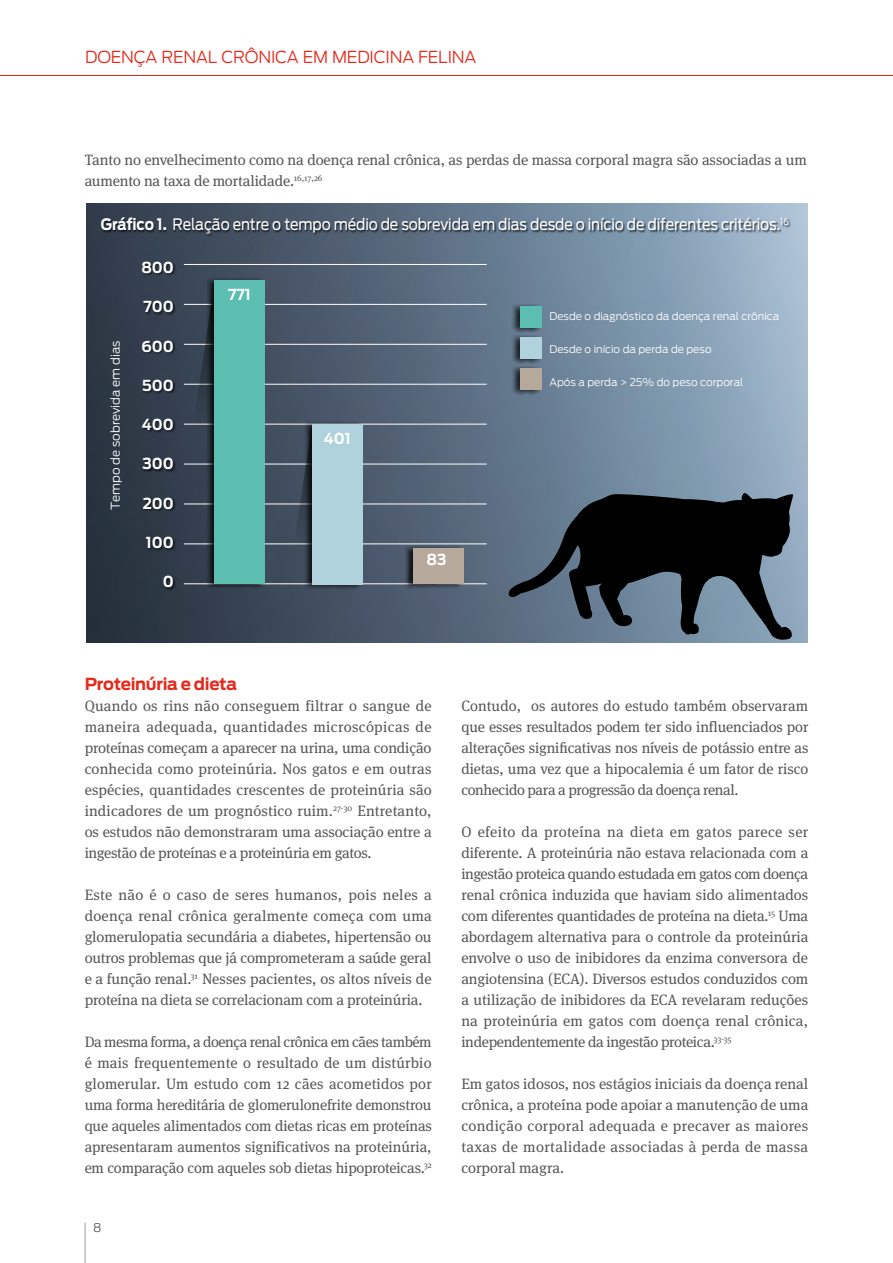
<style>
.page{position:relative;width:893px;height:1263px;background:#fff}
.page>*{position:absolute;margin:0;border:0;box-sizing:border-box;transform-origin:0 0}
.t1{font:300 16.5px "Antenna";letter-spacing:-.01em;color:#e52a1b}
.t2{font:700 16.5px "Antenna";letter-spacing:-.02em;color:#e52a1b}
.t3{font:15.75px "Antenna";letter-spacing:-.01em;color:#fff;scale:.9 1}
.t4{font:700 15.15px "Antenna";color:#fff;scale:.94 1}
.t5{font:15px/21px "Meta Serif Pro";letter-spacing:-.01em;color:#575756;text-align:justify}
.t6{font:300 12px "Antenna";color:#fff}
.t7{font:300 12px "Antenna";color:#575756}
.t8{font:300 10.5px "Antenna";color:#fff}
.s1{font-weight:700}
</style>
<div class="page">
<hr style="left:0;top:75px;width:893px;height:1px;background:#e52a1b">
<img style="left:86px;top:203px;width:722px;height:439px">
<hr style="left:184px;top:344px;width:303px;height:1px;background:#fff">
<hr style="left:184px;top:304px;width:303px;height:1px;background:#fff">
<hr style="left:184px;top:264px;width:303px;height:1px;background:#fff">
<hr style="left:184px;top:384px;width:303px;height:1px;background:#fff">
<hr style="left:184px;top:424px;width:303px;height:1px;background:#fff">
<hr style="left:184px;top:464px;width:303px;height:1px;background:#fff">
<hr style="left:184px;top:504px;width:303px;height:1px;background:#fff">
<hr style="left:184px;top:543px;width:303px;height:1px;background:#fff">
<hr style="left:184px;top:583px;width:303px;height:1px;background:#fff">
<svg style="left:193px;top:280px;width:13px;height:149px;background:#3c4856"></svg>
<svg style="left:294px;top:424px;width:10px;height:123px"></svg>
<div style="left:102px;top:218px;width:689px;height:19px;background:#000;opacity:.6"></div>
<div style="left:141px;top:261px;width:36px;height:330px;background:#000;opacity:.6"></div>
<div style="left:206px;top:277px;width:59px;height:312px;background:#000;opacity:.75"></div>
<div style="left:214px;top:280px;width:51px;height:304px;background:#5cbdb1"></div>
<div style="left:511px;top:303px;width:31px;height:30px;background:#000;opacity:.75"></div>
<div style="left:520px;top:306px;width:21px;height:22px;background:#5cbdb1"></div>
<div style="left:511px;top:334px;width:31px;height:30px;background:#000;opacity:.75"></div>
<div style="left:520px;top:337px;width:21px;height:22px;background:#b0d2dc"></div>
<div style="left:511px;top:365px;width:31px;height:30px;background:#000;opacity:.75"></div>
<div style="left:520px;top:369px;width:21px;height:21px;background:#b6a89a"></div>
<div style="left:304px;top:421px;width:59px;height:169px;background:#000;opacity:.75"></div>
<div style="left:312px;top:424px;width:51px;height:160px;background:#b0d2dc"></div>
<div style="left:404px;top:545px;width:60px;height:44px;background:#000;opacity:.75"></div>
<div style="left:413px;top:548px;width:50px;height:36px;background:#b6a89a"></div>
<svg style="left:507px;top:493px;width:287px;height:148px;background:#38444f"></svg>
<hr style="left:85px;top:1222px;width:1px;height:41px;background:#9d9d9c">
<p class="t1" style="left:85px;top:48px;width:393px">DOENÇA RENAL CRÔNICA EM MEDICINA FELINA</p>
<p class="t5" style="left:85px;top:148px;width:724px">Tanto no envelhecimento como na doença renal crônica, as perdas de massa corporal magra são associadas a um aumento na taxa de mortalidade.<sup>16,17,26</sup></p>
<p class="t3" style="left:101px;top:216px;width:766px"><span class="s1">Gráfico 1.</span> Relação entre o tempo médio de sobrevida em dias desde o início de diferentes critérios.<sup>16</sup></p>
<p class="t4" style="left:141px;top:258px;width:36px">800</p>
<p class="t4" style="left:143px;top:298px;width:34px">700</p>
<p class="t4" style="left:141px;top:337px;width:36px">600</p>
<p class="t4" style="left:142px;top:376px;width:35px">500</p>
<p class="t4" style="left:142px;top:416px;width:36px">400</p>
<p class="t4" style="left:143px;top:455px;width:35px">300</p>
<p class="t4" style="left:143px;top:494px;width:35px">200</p>
<p class="t4" style="left:146px;top:533px;width:31px">100</p>
<p class="t4" style="left:163px;top:573px;width:13px">0</p>
<p class="t4" style="left:228px;top:285px;width:26px">771</p>
<p class="t8" style="left:549px;top:310px;width:231px">Desde o diagnóstico da doença renal crônica</p>
<p class="t8" style="left:549px;top:343px;width:164px">Desde o início da perda de peso</p>
<p class="t8" style="left:549px;top:376px;width:195px">Após a perda &gt; 25% do peso corporal</p>
<p class="t6" style="left:109px;top:510px;width:171px;rotate:-90deg">Tempo de sobrevida em dias</p>
<p class="t4" style="left:324px;top:430px;width:30px">401</p>
<p class="t4" style="left:427px;top:550px;width:23px">83</p>
<p class="t2" style="left:85px;top:674px;width:154px">Proteinúria e dieta</p>
<p class="t5" style="left:85px;top:694px;width:349px">Quando os rins não conseguem filtrar o sangue de maneira adequada, quantidades microscópicas de proteínas começam a aparecer na urina, uma condição conhecida como proteinúria. Nos gatos e em outras espécies, quantidades crescentes de proteinúria são indicadores de um prognóstico ruim.<sup>27-30</sup> Entretanto, os estudos não demonstraram uma associação entre a ingestão de proteínas e a proteinúria em gatos.</p>
<p class="t5" style="left:85px;top:883px;width:349px">Este não é o caso de seres humanos, pois neles a doença renal crônica geralmente começa com uma glomerulopatia secundária a diabetes, hipertensão ou outros problemas que já comprometeram a saúde geral e a função renal.<sup>31</sup> Nesses pacientes, os altos níveis de proteína na dieta se correlacionam com a proteinúria.</p>
<p class="t5" style="left:85px;top:1030px;width:349px">Da mesma forma, a doença renal crônica em cães também é mais frequentemente o resultado de um distúrbio glomerular. Um estudo com 12 cães acometidos por uma forma hereditária de glomerulonefrite demonstrou que aqueles alimentados com dietas ricas em proteínas apresentaram aumentos significativos na proteinúria, em comparação com aqueles sob dietas hipoproteicas.<sup>32</sup></p>
<p class="t7" style="left:93px;top:1220px;width:10px">8</p>
<p class="t5" style="left:461px;top:694px;width:349px">Contudo, os autores do estudo também observaram que esses resultados podem ter sido influenciados por alterações significativas nos níveis de potássio entre as dietas, uma vez que a hipocalemia é um fator de risco conhecido para a progressão da doença renal.</p>
<p class="t5" style="left:461px;top:820px;width:349px">O efeito da proteína na dieta em gatos parece ser diferente. A proteinúria não estava relacionada com a ingestão proteica quando estudada em gatos com doença renal crônica induzida que haviam sido alimentados com diferentes quantidades de proteína na dieta.<sup>15</sup> Uma abordagem alternativa para o controle da proteinúria envolve o uso de inibidores da enzima conversora de angiotensina (ECA). Diversos estudos conduzidos com a utilização de inibidores da ECA revelaram reduções na proteinúria em gatos com doença renal crônica, independentemente da ingestão proteica.<sup>33-35</sup></p>
<p class="t5" style="left:461px;top:1072px;width:348px">Em gatos idosos, nos estágios iniciais da doença renal crônica, a proteína pode apoiar a manutenção de uma condição corporal adequada e precaver as maiores taxas de mortalidade associadas à perda de massa corporal magra.</p>
</div>
